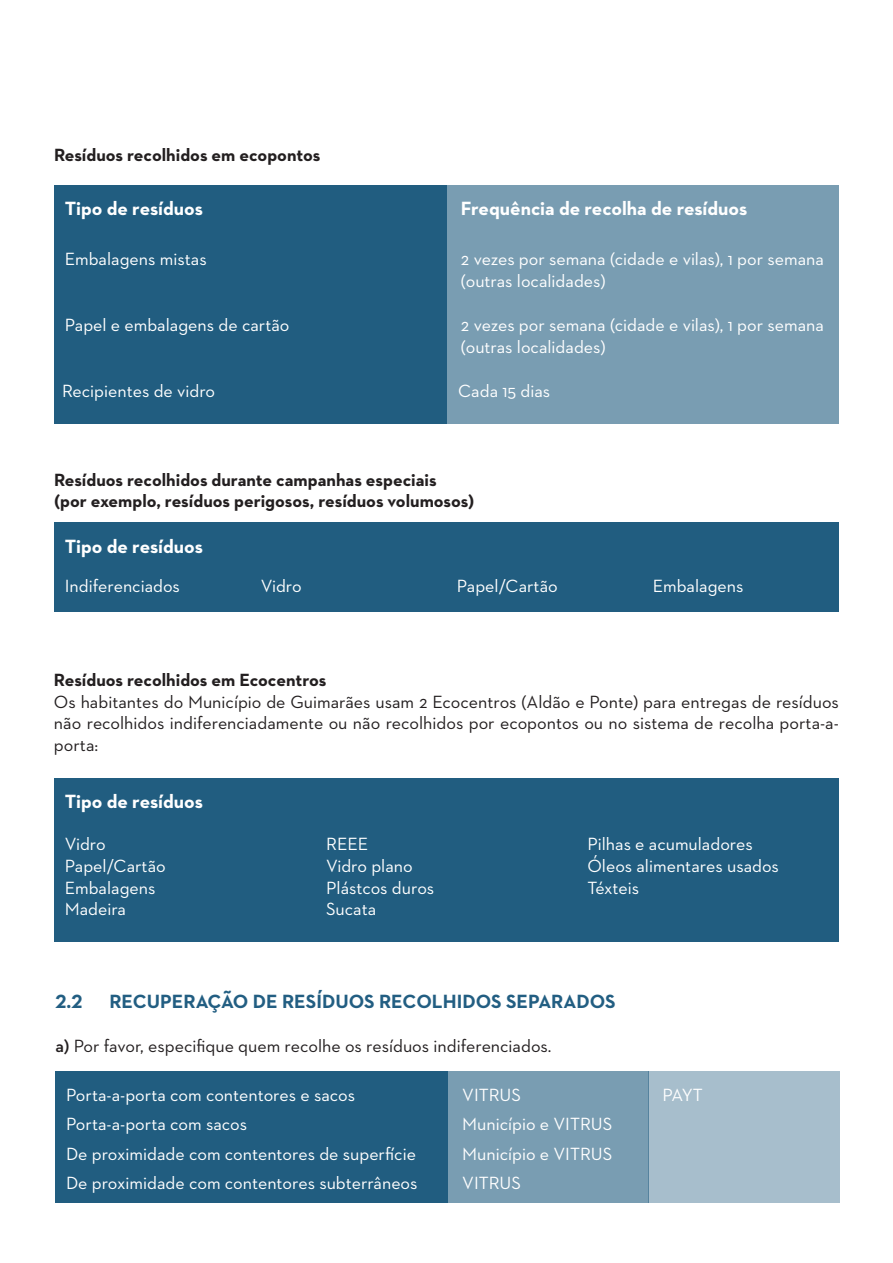
<style>
.page{position:relative;width:893px;height:1263px;background:#fff}
.page>*{position:absolute;margin:0;border:0;box-sizing:border-box;transform-origin:0 0}
.t1{font:700 19.5px "Neutraface 2 Text";color:#fff}
.t2{font:700 19.5px "Neutraface 2 Text";color:#225e82}
.t3{font:18px/21.6px "Neutraface 2 Text";color:#fff}
.t4{font:18px/21.6px "Neutraface 2 Text";color:#231f20;text-align:justify}
.t5{font:700 18px/21.6px "Neutraface 2 Text";color:#231f20}
.s1{font-weight:600}
</style>
<div class="page">
<div style="left:54px;top:185px;width:392px;height:238px;background:#215d80"></div>
<div style="left:446px;top:185px;width:393px;height:238px;background:#799db2"></div>
<div style="left:54px;top:523px;width:785px;height:89px;background:#215d80"></div>
<div style="left:54px;top:778px;width:785px;height:164px;background:#215d80"></div>
<div style="left:55px;top:1071px;width:393px;height:132px;background:#215d80"></div>
<div style="left:448px;top:1071px;width:201px;height:132px;background:#799db2"></div>
<div style="left:649px;top:1071px;width:191px;height:132px;background:#a7becc"></div>
<p class="t5" style="left:54px;top:144px;width:268px">Resíduos recolhidos em ecopontos</p>
<p class="t1" style="left:65px;top:196px;width:140px">Tipo de resíduos</p>
<p class="t1" style="left:461px;top:196px;width:288px">Frequência de recolha de resíduos</p>
<p class="t3" style="left:65px;top:248px;width:143px">Embalagens mistas</p>
<p class="t3" style="left:461px;top:248px;width:364px">2 vezes por semana (cidade e vilas), 1 por semana (outras localidades)</p>
<p class="t3" style="left:65px;top:314px;width:226px">Papel e embalagens de cartão</p>
<p class="t3" style="left:461px;top:314px;width:364px">2 vezes por semana (cidade e vilas), 1 por semana (outras localidades)</p>
<p class="t3" style="left:62px;top:380px;width:155px">Recipientes de vidro</p>
<p class="t3" style="left:458px;top:380px;width:94px">Cada 15 dias</p>
<p class="t5" style="left:54px;top:468px;width:422px">Resíduos recolhidos durante campanhas especiais<br>(por exemplo, resíduos perigosos, resíduos volumosos)</p>
<p class="t1" style="left:65px;top:534px;width:140px">Tipo de resíduos</p>
<p class="t3" style="left:65px;top:575px;width:117px">Indiferenciados</p>
<p class="t3" style="left:261px;top:575px;width:42px">Vidro</p>
<p class="t3" style="left:457px;top:575px;width:102px">Papel/Cartão</p>
<p class="t3" style="left:653px;top:575px;width:92px">Embalagens</p>
<p class="t5" style="left:54px;top:669px;width:274px">Resíduos recolhidos em Ecocentros</p>
<p class="t4" style="left:54px;top:691px;width:786px">Os habitantes do Município de Guimarães usam 2 Ecocentros (Aldão e Ponte) para entregas de resíduos não recolhidos indiferenciadamente ou não recolhidos por ecopontos ou no sistema de recolha porta-a&shy;porta:</p>
<p class="t1" style="left:65px;top:789px;width:140px">Tipo de resíduos</p>
<p class="t3" style="left:65px;top:833px;width:102px">Vidro<br>Papel/Cartão<br>Embalagens<br>Madeira</p>
<p class="t3" style="left:326px;top:833px;width:110px">REEE<br>Vidro plano<br>Plástcos duros<br>Sucata</p>
<p class="t3" style="left:587px;top:833px;width:193px">Pilhas e acumuladores<br>Óleos alimentares usados<br>Téxteis</p>
<p class="t2" style="left:55px;top:989px;width:29px">2.2</p>
<p class="t2" style="left:109px;top:989px;width:508px">RECUPERAÇÃO DE RESÍDUOS RECOLHIDOS SEPARADOS</p>
<p class="t4" style="left:55px;top:1034px;width:498px"><span class="s1">a)</span> Por favor, especifique quem recolhe os resíduos indiferenciados.</p>
<p class="t3" style="left:66px;top:1084px;width:290px">Porta-a-porta com contentores e sacos</p>
<p class="t3" style="left:462px;top:1084px;width:60px">VITRUS</p>
<p class="t3" style="left:662px;top:1084px;width:42px">PAYT</p>
<p class="t3" style="left:66px;top:1113px;width:182px">Porta-a-porta com sacos</p>
<p class="t3" style="left:462px;top:1113px;width:151px">Município e VITRUS</p>
<p class="t3" style="left:66px;top:1143px;width:351px">De proximidade com contentores de superfície</p>
<p class="t3" style="left:462px;top:1143px;width:151px">Município e VITRUS</p>
<p class="t3" style="left:66px;top:1172px;width:353px">De proximidade com contentores subterrâneos</p>
<p class="t3" style="left:462px;top:1172px;width:60px">VITRUS</p>
</div>
